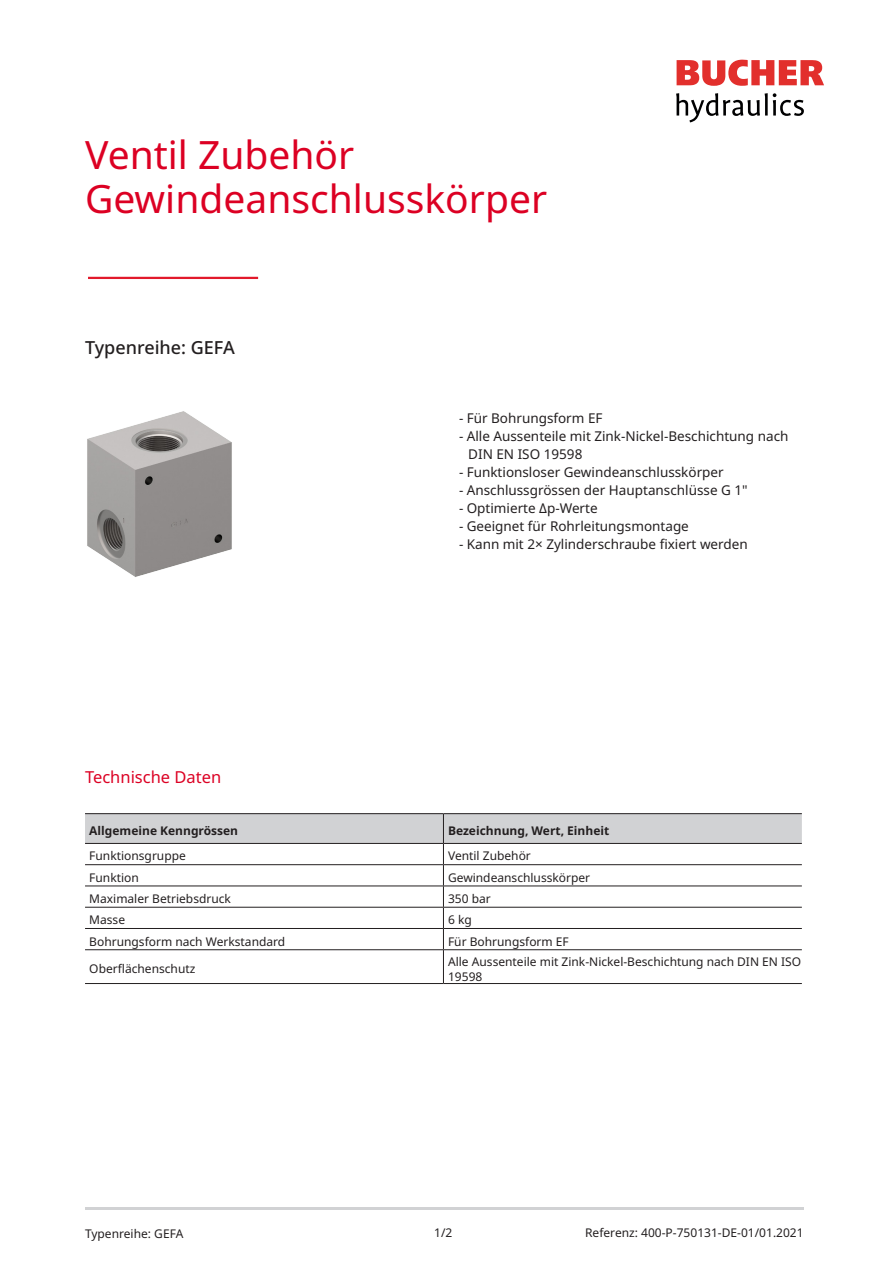
<style>
.page{position:relative;width:893px;height:1263px;background:#fff}
.page>*{position:absolute;margin:0;border:0;box-sizing:border-box;transform-origin:0 0}
.t1{font:39px "Noto Sans";color:#dc0023}
.subline_1{font:500 18px "Noto Sans";color:#231f20}
.t2{font:16.5px "Noto Sans";color:#dc0023}
.t3{font:13.5px/18px "Noto Sans";color:#231f20}
.table_text{font:12px/15px "Noto Sans";color:#231f20}
.H_1_table{font:700 12px "Noto Sans";color:#231f20}
.reference{font:12px "Noto Sans";color:#231f20}
.date{font:12px "Noto Sans";color:#231f20}
.page_nuber{font:12px "Noto Sans";color:#231f20}
</style>
<div class="page">
<hr style="left:85px;top:1208px;width:719px;height:2px;background:#d1d2d4">
<svg style="left:677px;top:60px;width:147px;height:26px"></svg>
<svg style="left:676px;top:93px;width:128px;height:29px"></svg>
<img style="left:87px;top:411px;width:145px;height:166px">
<hr style="left:88px;top:277px;width:170px;height:2px;background:#e2192b">
<svg style="left:85px;top:950px;width:717px;height:1px"></svg>
<hr style="left:443px;top:949px;width:359px;height:1px;background:#231f20">
<hr style="left:443px;top:950px;width:1px;height:33px;background:#231f20">
<hr style="left:443px;top:983px;width:359px;height:1px;background:#231f20">
<svg style="left:85px;top:814px;width:717px;height:135px"></svg>
<hr style="left:85px;top:813px;width:358px;height:1px;background:#231f20">
<hr style="left:443px;top:813px;width:359px;height:1px;background:#231f20">
<hr style="left:85px;top:843px;width:358px;height:1px;background:#231f20">
<hr style="left:443px;top:843px;width:359px;height:1px;background:#231f20">
<hr style="left:85px;top:864px;width:358px;height:1px;background:#231f20">
<hr style="left:85px;top:885px;width:358px;height:1px;background:#231f20">
<hr style="left:85px;top:907px;width:358px;height:1px;background:#231f20">
<hr style="left:85px;top:928px;width:358px;height:1px;background:#231f20">
<hr style="left:85px;top:949px;width:358px;height:1px;background:#231f20">
<hr style="left:85px;top:983px;width:358px;height:1px;background:#231f20">
<h1 class="t1" style="left:85px;top:128px;width:271px">Ventil Zubehör</h1>
<h1 class="t1" style="left:85px;top:171px;width:464px">Gewindeanschlusskörper</h1>
<p class="subline_1" style="left:85px;top:335px;width:151px">Typenreihe: GEFA</p>
<h2 class="t2" style="left:85px;top:765px;width:138px">Technische Daten</h2>
<p class="t3" style="left:459px;top:409px;width:145px">- Für Bohrungsform EF</p>
<p class="t3" style="left:468px;top:427px;width:322px;text-indent:-9px">- Alle Aussenteile mit Zink-Nickel-Beschichtung nach<br>DIN EN ISO 19598</p>
<p class="t3" style="left:459px;top:463px;width:266px">- Funktionsloser Gewindeanschlusskörper</p>
<p class="t3" style="left:459px;top:481px;width:290px">- Anschlussgrössen der Hauptanschlüsse G 1"</p>
<p class="t3" style="left:459px;top:499px;width:140px">- Optimierte Δp-Werte</p>
<p class="t3" style="left:459px;top:517px;width:231px">- Geeignet für Rohrleitungsmontage</p>
<p class="t3" style="left:459px;top:535px;width:290px">- Kann mit 2× Zylinderschraube fixiert werden</p>
<p class="H_1_table" style="left:89px;top:822px;width:150px">Allgemeine Kenngrössen</p>
<p class="H_1_table" style="left:448px;top:822px;width:163px">Bezeichnung, Wert, Einheit</p>
<p class="table_text" style="left:89px;top:849px;width:98px">Funktionsgruppe</p>
<p class="table_text" style="left:448px;top:849px;width:84px">Ventil Zubehör</p>
<p class="table_text" style="left:89px;top:870px;width:51px">Funktion</p>
<p class="table_text" style="left:448px;top:870px;width:144px">Gewindeanschlusskörper</p>
<p class="table_text" style="left:89px;top:891px;width:143px">Maximaler Betriebsdruck</p>
<p class="table_text" style="left:448px;top:891px;width:44px">350 bar</p>
<p class="table_text" style="left:89px;top:913px;width:37px">Masse</p>
<p class="table_text" style="left:448px;top:913px;width:25px">6 kg</p>
<p class="table_text" style="left:89px;top:934px;width:198px">Bohrungsform nach Werkstandard</p>
<p class="table_text" style="left:448px;top:934px;width:122px">Für Bohrungsform EF</p>
<p class="table_text" style="left:89px;top:961px;width:108px">Oberflächenschutz</p>
<p class="table_text" style="left:448px;top:954px;width:355px">Alle Aussenteile mit Zink-Nickel-Beschichtung nach DIN EN ISO<br>19598</p>
<p class="date" style="left:85px;top:1225px;width:100px">Typenreihe: GEFA</p>
<p class="page_nuber" style="left:434px;top:1224px;width:20px">1/2</p>
<p class="reference" style="left:585px;top:1224px;width:220px">Referenz: 400-P-750131-DE-01/01.2021</p>
</div>
